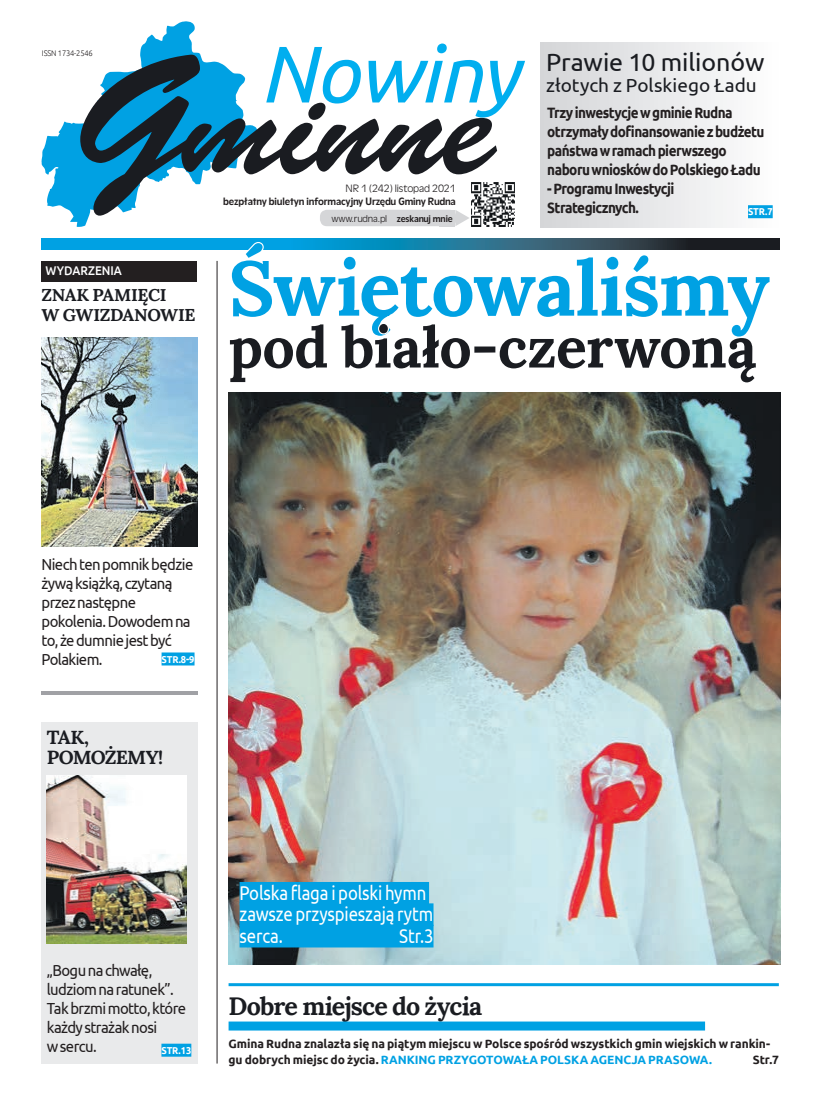
<style>
.page{position:relative;width:820px;height:1106px;background:#fff}
.page>*{position:absolute;margin:0;border:0;box-sizing:border-box;transform-origin:0 0}
.t1{font:142.9px "Brush Script Std";letter-spacing:-.02em;color:#1a1c21}
.t2{font:italic 80.1px "Ubuntu";letter-spacing:-.02em;color:#00aeef}
.t3{font:700 77.1px "Lora";letter-spacing:-.015em;color:#00a1e3}
.t4{font:700 57.1px "Lora";letter-spacing:-.01em;color:#1a1c21}
.t5{font:700 25px "Lora";letter-spacing:-.03em;color:#1a1c21}
.t6{font:25px "Ubuntu";color:#1a1c21}
.t7{font:20px/21.4px "Ubuntu";letter-spacing:-.01em;color:#fff;scale:.84 1}
.t8{font:19px "Ubuntu";letter-spacing:.005em;color:#1a1c21}
.t9{font:700 18.9px/20px "Lora";letter-spacing:-.045em;color:#1a1c21}
.t10{font:700 17.1px/20px "Lora";letter-spacing:-.025em;color:#1a1c21}
.t11{font:16px/19px "Ubuntu";letter-spacing:-.04em;color:#231f20;scale:.93 1}
.t12{font:700 15px/19px "Ubuntu";letter-spacing:-.04em;color:#231f20;scale:.9 1}
.t13{font:500 12.6px "Ubuntu";color:#fff;scale:.93 1}
.t14{font:700 12px/16px "Ubuntu";letter-spacing:-.01em;color:#231f20}
.t15{font:10.2px "Olivea EFN";letter-spacing:-.01em;color:#231f20;scale:1.06 1}
.t16{font:10.2px "Olivea EFN Light";letter-spacing:-.01em;color:#231f20;scale:1.06 1}
.t17{font:700 10px "Ubuntu";letter-spacing:-.01em;color:#fff;scale:.93 1}
.t18{font:9.4px "Olivea EFN Light";letter-spacing:-.01em;color:#231f20;scale:1.06 1}
.t19{font:300 8.1px "Ubuntu";letter-spacing:-.02em;color:#231f20;scale:.93 1}
.t20{font:700 2.3px "Arial";color:#231f20}
.s1{font-family:"Olivea EFN"}
.s2{color:#00a1e3}
</style>
<div class="page">
<img style="left:228px;top:392px;width:551px;height:572px">
<div style="left:41px;top:238px;width:738px;height:11px;background:#00a1e3"></div>
<svg style="left:315px;top:238px;width:464px;height:11px"></svg>
<div style="left:540px;top:43px;width:239px;height:184px;background:linear-gradient(to right,#d4d5d8,#fdfefe)"></div>
<svg style="left:41px;top:21px;width:216px;height:206px"></svg>
<svg style="left:80px;top:54px;width:120px;height:162px"></svg>
<div style="left:747px;top:205px;width:25px;height:13px;background:#00a1e3"></div>
<div style="left:41px;top:261px;width:156px;height:21px;background:#231f20"></div>
<hr style="left:41px;top:691px;width:156px;height:4px;background:#a0a1a5">
<img style="left:41px;top:337px;width:156px;height:209px">
<div style="left:41px;top:722px;width:156px;height:341px;background:#e9eaeb"></div>
<img style="left:47px;top:775px;width:140px;height:168px">
<img style="left:471px;top:182px;width:44px;height:45px">
<div style="left:439px;top:210px;width:16px;height:16px;background:#d5d6d8"></div>
<div style="left:320px;top:210px;width:136px;height:16px;background:#d5d6d8;border-radius:7px"></div>
<svg style="left:455px;top:210px;width:14px;height:16px"></svg>
<hr style="left:216px;top:261px;width:1px;height:802px;background:#231f20">
<hr style="left:228px;top:983px;width:550px;height:3px;background:#00a1e3">
<div style="left:228px;top:1021px;width:476px;height:9px;background:#00a1e3"></div>
<div style="left:161px;top:1043px;width:30px;height:13px;background:#00a1e3"></div>
<div style="left:161px;top:652px;width:33px;height:13px;background:#00a1e3"></div>
<div style="left:239px;top:882px;width:190px;height:22px;background:#00a1e3"></div>
<div style="left:239px;top:903px;width:194px;height:23px;background:#00a1e3"></div>
<div style="left:239px;top:924px;width:194px;height:23px;background:#00a1e3"></div>
<svg style="left:227px;top:241px;width:544px;height:9px"></svg>
<h2 class="t2" style="left:260px;top:25px;width:260px">Nowiny</h2>
<p class="t19" style="left:42px;top:48px;width:56px">ISSN 1734-2546</p>
<h3 class="t6" style="left:546px;top:47px;width:220px">Prawie 10 milionów</h3>
<p class="t8" style="left:546px;top:74px;width:212px">złotych z Polskiego Ładu</p>
<p class="t12" style="left:547px;top:103px;width:243px">Trzy inwestycje w gminie Rudna otrzymały dofinansowanie z budżetu państwa w ramach pierwszego naboru wniosków do Polskiego Ładu</p>
<p class="t12" style="left:547px;top:179px;width:143px">- Programu Inwestycji<br>Strategicznych.</p>
<h1 class="t1" style="left:183px;top:46px;width:313px">minne</h1>
<p class="t20" style="left:470px;top:168px;width:12px">QR CODE</p>
<p class="t16" style="left:345px;top:182px;width:105px">NR 1 (242) listopad 2021</p>
<p class="t15" style="left:223px;top:195px;width:221px">bezpłatny biuletyn informacyjny Urzędu Gminy Rudna</p>
<p class="t17" style="left:747px;top:206px;width:28px">STR.7</p>
<p class="t18" style="left:331px;top:213px;width:116px">www.rudna.pl <span class="s1">zeskanuj mnie</span></p>
<p class="t13" style="left:45px;top:263px;width:84px">WYDARZENIA</p>
<p class="t10" style="left:41px;top:283px;width:155px">ZNAK PAMIĘCI<br>W GWIZDANOWIE</p>
<h3 class="t3" style="left:228px;top:223px;width:542px">Świętowaliśmy</h3>
<h3 class="t4" style="left:228px;top:298px;width:529px">pod biało-czerwoną</h3>
<p class="t11" style="left:42px;top:554px;width:165px">Niech ten pomnik będzie żywą książką, czytaną przez następne pokolenia. Dowodem na to, że dumnie jest być<br>Polakiem.</p>
<p class="t17" style="left:162px;top:653px;width:37px">STR.8-9</p>
<p class="t9" style="left:47px;top:724px;width:118px">TAK,<br>POMOŻEMY!</p>
<p class="t11" style="left:47px;top:960px;width:151px">„Bogu na chwałę, ludziom na ratunek”.<br>Tak brzmi motto, które każdy strażak nosi<br>w sercu.</p>
<p class="t17" style="left:161px;top:1044px;width:33px">STR.13</p>
<p class="t7" style="left:239px;top:881px;width:232px">Polska flaga i polski hymn zawsze przyspieszają rytm serca.</p>
<p class="t7" style="left:399px;top:924px;width:42px">Str.3</p>
<h3 class="t5" style="left:228px;top:984px;width:255px">Dobre miejsce do życia</h3>
<p class="t14" style="left:228px;top:1035px;width:543px">Gmina Rudna znalazła się na piątym miejscu w Polsce spośród wszystkich gmin wiejskich w rankin&shy;gu dobrych miejsc do życia. <span class="s2">RANKING PRZYGOTOWAŁA POLSKA AGENCJA PRASOWA.</span></p>
<p class="t14" style="left:752px;top:1051px;width:27px">Str.7</p>
</div>
